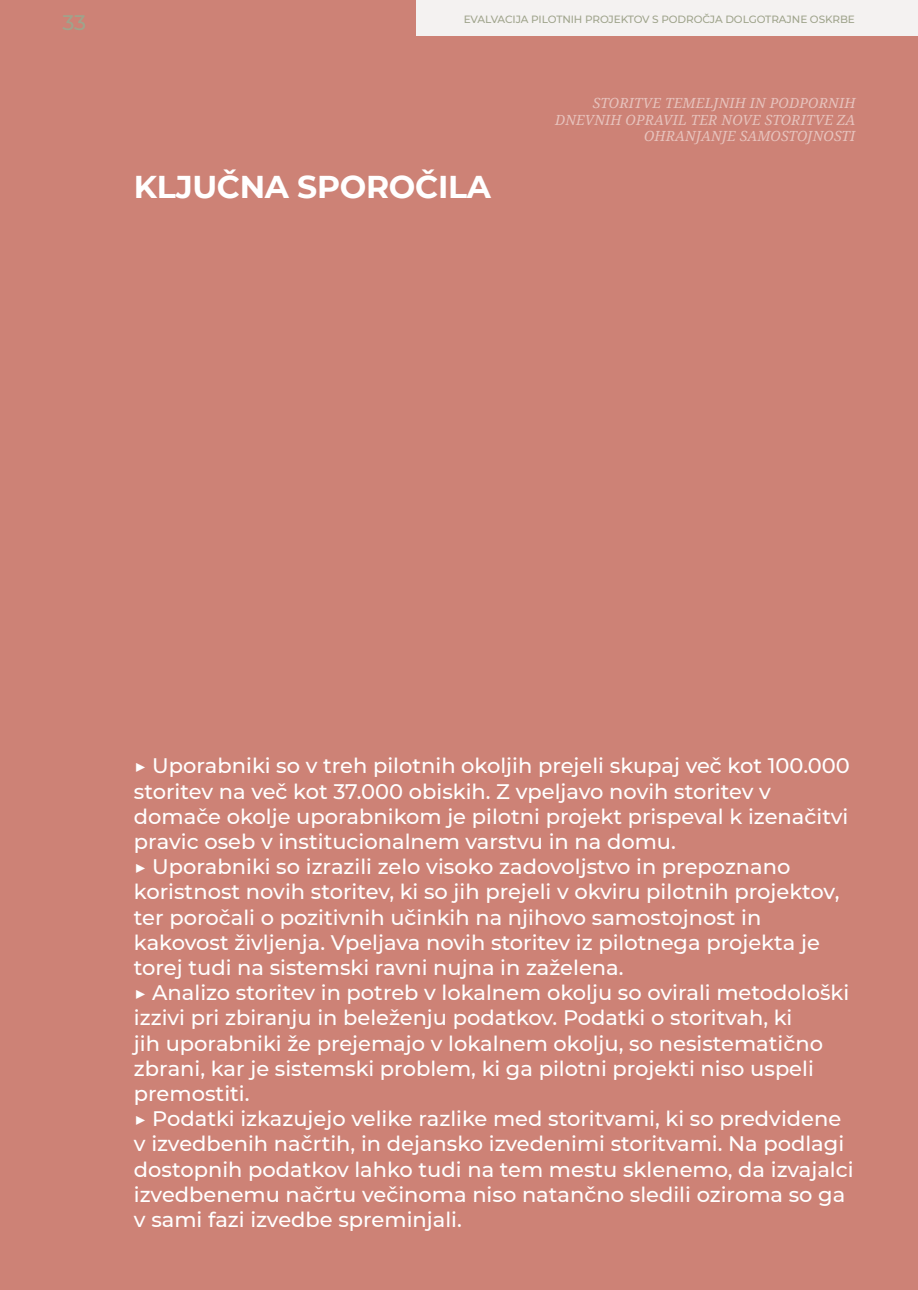
<style>
.page{position:relative;width:918px;height:1290px;background:#cd8276}
.page>*{position:absolute;margin:0;border:0;box-sizing:border-box;transform-origin:0 0}
.t1{font:700 31.5px "Montserrat";letter-spacing:-.01em;color:#fff}
.t2{font:500 21px/25.2px "Montserrat";color:#fff}
.t3{font:500 21px "Montserrat";color:#9fa48c}
.t4{font:italic 14px/16.8px "Noto Serif";letter-spacing:.01em;color:#fff;text-align:right}
.t5{font:500 10.5px "Montserrat";letter-spacing:-.01em;color:#9fa48c}
</style>
<div class="page">
<div style="left:417px;top:0;width:501px;height:36px;background:#f4f2f1"></div>
<p class="t3" style="left:63px;top:8px;width:25px">33</p>
<p class="t5" style="left:464px;top:12px;width:393px">EVALVACIJA PILOTNIH PROJEKTOV S PODROČJA DOLGOTRAJNE OSKRBE</p>
<h1 class="t1" style="left:134px;top:165px;width:358px">KLJUČNA SPOROČILA</h1>
<p class="t4" style="left:555px;top:94px;width:302px">STORITVE TEMELJNIH IN PODPORNIH<br>DNEVNIH OPRAVIL TER NOVE STORITVE ZA<br>OHRANJANJE SAMOSTOJNOSTI</p>
<p class="t2" style="left:134px;top:752px;width:721px">▶ Uporabniki so v treh pilotnih okoljih prejeli skupaj več kot 100.000 storitev na več kot 37.000 obiskih. Z vpeljavo novih storitev v domače okolje uporabnikom je pilotni projekt prispeval k izenačitvi pravic oseb v institucionalnem varstvu in na domu.<br>▶ Uporabniki so izrazili zelo visoko zadovoljstvo in prepoznano koristnost novih storitev, ki so jih prejeli v okviru pilotnih projektov, ter poročali o pozitivnih učinkih na njihovo samostojnost in kakovost življenja. Vpeljava novih storitev iz pilotnega projekta je torej tudi na sistemski ravni nujna in zaželena.<br>▶ Analizo storitev in potreb v lokalnem okolju so ovirali metodološki izzivi pri zbiranju in beleženju podatkov. Podatki o storitvah, ki<br>jih uporabniki že prejemajo v lokalnem okolju, so nesistematično zbrani, kar je sistemski problem, ki ga pilotni projekti niso uspeli premostiti.<br>▶ Podatki izkazujejo velike razlike med storitvami, ki so predvidene v izvedbenih načrtih, in dejansko izvedenimi storitvami. Na podlagi dostopnih podatkov lahko tudi na tem mestu sklenemo, da izvajalci izvedbenemu načrtu večinoma niso natančno sledili oziroma so ga v sami fazi izvedbe spreminjali.</p>
</div>
